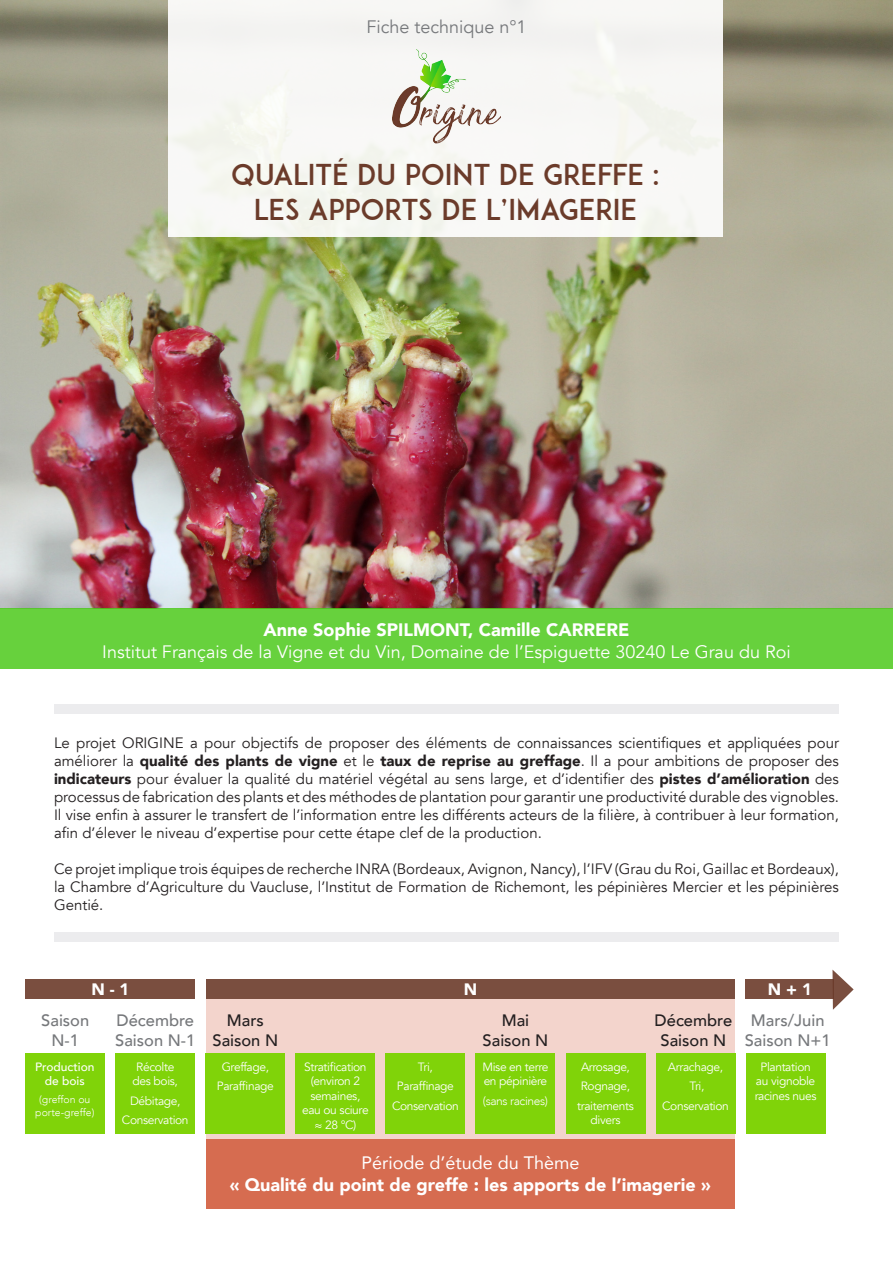
<style>
.page{position:relative;width:893px;height:1263px;background:#fff}
.page>*{position:absolute;margin:0;border:0;box-sizing:border-box;transform-origin:0 0}
.t1{font:28.5px "ADAM.CGPRO";color:#6b3b2a}
.t2{font:900 18px "Avenir";color:#fff}
.t3{font:18px "Avenir";color:#fff}
.t4{font:18px "Avenir";color:#fff}
.t5{font:18px "Avenir";color:#76787b}
.t6{font:500 16.5px "Avenir";color:#76787b}
.t7{font:500 16.5px "Avenir";color:#231f20}
.t8{font:900 16.5px "Avenir";color:#fff}
.t9{font:15px/18px "Avenir";color:#231f20;text-align:justify}
.t10{font:12px/14.4px "Avenir";letter-spacing:-.03em;color:#fff;text-align:center}
.t11{font:500 12px/14.4px "Avenir";color:#fff;text-align:center}
.t12{font:300 12px "Avenir";letter-spacing:-.03em;color:#fff}
.t13{font:300 10.5px "Avenir";color:#fff}
.s1{font-weight:900}
</style>
<div class="page">
<div style="left:54px;top:932px;width:785px;height:9px;background:#ececee"></div>
<div style="left:54px;top:705px;width:785px;height:9px;background:#ececee"></div>
<img style="left:0;top:0;width:893px;height:608px">
<div style="left:168px;top:0;width:555px;height:236px;background:#f7f7f4"></div>
<div style="left:0;top:608px;width:893px;height:61px;background:#67d13d"></div>
<img style="left:393px;top:50px;width:107px;height:94px">
<div style="left:206px;top:999px;width:529px;height:143px;background:#f3d4cc"></div>
<div style="left:26px;top:979px;width:169px;height:20px;background:#7a4e3f"></div>
<div style="left:746px;top:979px;width:88px;height:20px;background:#7a4e3f"></div>
<div style="left:206px;top:979px;width:529px;height:20px;background:#7a4e3f"></div>
<svg style="left:832px;top:969px;width:22px;height:41px"></svg>
<div style="left:26px;top:1053px;width:79px;height:81px;background:#80d309"></div>
<div style="left:116px;top:1053px;width:79px;height:81px;background:#80d309"></div>
<div style="left:206px;top:1053px;width:79px;height:81px;background:#80d309"></div>
<div style="left:296px;top:1053px;width:79px;height:81px;background:#80d309"></div>
<div style="left:386px;top:1053px;width:79px;height:81px;background:#80d309"></div>
<div style="left:476px;top:1053px;width:79px;height:81px;background:#80d309"></div>
<div style="left:566px;top:1053px;width:79px;height:81px;background:#80d309"></div>
<div style="left:656px;top:1053px;width:79px;height:81px;background:#80d309"></div>
<div style="left:746px;top:1053px;width:79px;height:81px;background:#80d309"></div>
<div style="left:206px;top:1139px;width:529px;height:70px;background:#d66c50"></div>
<p class="t5" style="left:366px;top:16px;width:162px">Fiche technique n°1</p>
<p class="t1" style="left:231px;top:157px;width:430px">QUALITÉ DU POINT DE GREFFE :</p>
<p class="t1" style="left:254px;top:192px;width:385px">LES APPORTS DE L’IMAGERIE</p>
<p class="t2" style="left:263px;top:614px;width:367px">Anne Sophie SPILMONT, Camille CARRERE</p>
<p class="t3" style="left:102px;top:641px;width:690px">Institut Français de la Vigne et du Vin, Domaine de l’Espiguette 30240 Le Grau du Roi</p>
<p class="t9" style="left:54px;top:734px;width:786px">Le projet ORIGINE a pour objectifs de proposer des éléments de connaissances scientifiques et appliquées pour améliorer la <span class="s1">qualité des plants de vigne</span> et le <span class="s1">taux de reprise au greffage</span>. Il a pour ambitions de proposer des <span class="s1">indicateurs</span> pour évaluer la qualité du matériel végétal au sens large, et d’identifier des <span class="s1">pistes d’amélioration</span> des processus de fabrication des plants et des méthodes de plantation pour garantir une productivité durable des vignobles.<br>Il vise enfin à assurer le transfert de l’information entre les différents acteurs de la filière, à contribuer à leur formation, afin d’élever le niveau d’expertise pour cette étape clef de la production.</p>
<p class="t9" style="left:54px;top:860px;width:786px">Ce projet implique trois équipes de recherche INRA (Bordeaux, Avignon, Nancy), l’IFV (Grau du Roi, Gaillac et Bordeaux), la Chambre d’Agriculture du Vaucluse, l’Institut de Formation de Richemont, les pépinières Mercier et les pépinières Gentié.</p>
<p class="t8" style="left:91px;top:975px;width:39px">N - 1</p>
<p class="t8" style="left:464px;top:975px;width:15px">N</p>
<p class="t8" style="left:768px;top:975px;width:45px">N + 1</p>
<p class="t6" style="left:116px;top:1006px;width:79px">Décembre</p>
<p class="t6" style="left:115px;top:1026px;width:82px">Saison N-1</p>
<p class="t7" style="left:655px;top:1006px;width:79px">Décembre</p>
<p class="t7" style="left:661px;top:1026px;width:67px">Saison N</p>
<p class="t6" style="left:751px;top:1006px;width:75px">Mars/Juin</p>
<p class="t6" style="left:745px;top:1026px;width:87px">Saison N+1</p>
<p class="t6" style="left:41px;top:1006px;width:49px">Saison</p>
<p class="t6" style="left:52px;top:1026px;width:29px">N-1</p>
<p class="t7" style="left:502px;top:1006px;width:29px">Mai</p>
<p class="t7" style="left:483px;top:1026px;width:67px">Saison N</p>
<p class="t7" style="left:227px;top:1006px;width:38px">Mars</p>
<p class="t7" style="left:212px;top:1026px;width:67px">Saison N</p>
<p class="t11" style="left:35px;top:1059px;width:61px">Production de bois</p>
<p class="t13" style="left:39px;top:1093px;width:53px">(greffon ou</p>
<p class="t13" style="left:35px;top:1106px;width:61px">porte-greffe)</p>
<p class="t10" style="left:133px;top:1060px;width:47px">Récolte des bois,</p>
<p class="t10" style="left:122px;top:1091px;width:68px;line-height:19.5px">Débitage,<br>Conservation</p>
<p class="t10" style="left:217px;top:1057px;width:58px;line-height:19.5px">Greffage,<br>Paraffinage</p>
<p class="t10" style="left:302px;top:1060px;width:68px">Stratification (environ 2 semaines, eau ou sciure ≈ 28 °C)</p>
<p class="t10" style="left:418px;top:1060px;width:16px">Tri,</p>
<p class="t10" style="left:392px;top:1077px;width:68px;line-height:19.5px">Paraffinage<br>Conservation</p>
<p class="t10" style="left:482px;top:1060px;width:68px;text-align:left">Mise en terre en pépinière</p>
<p class="t12" style="left:483px;top:1093px;width:67px">(sans racines)</p>
<p class="t10" style="left:577px;top:1057px;width:58px;line-height:19.5px">Arrosage,<br>Rognage, traitements</p>
<p class="t10" style="left:590px;top:1113px;width:31px">divers</p>
<p class="t10" style="left:668px;top:1060px;width:57px">Arrachage,</p>
<p class="t10" style="left:690px;top:1079px;width:16px">Tri,</p>
<p class="t10" style="left:662px;top:1099px;width:68px">Conservation</p>
<p class="t4" style="left:361px;top:1148px;width:220px">Période d’étude du Thème</p>
<p class="t2" style="left:230px;top:1169px;width:483px">« Qualité du point de greffe : les apports de l’imagerie »</p>
<p class="t10" style="left:755px;top:1060px;width:63px">Plantation au vignoble racines nues</p>
</div>
